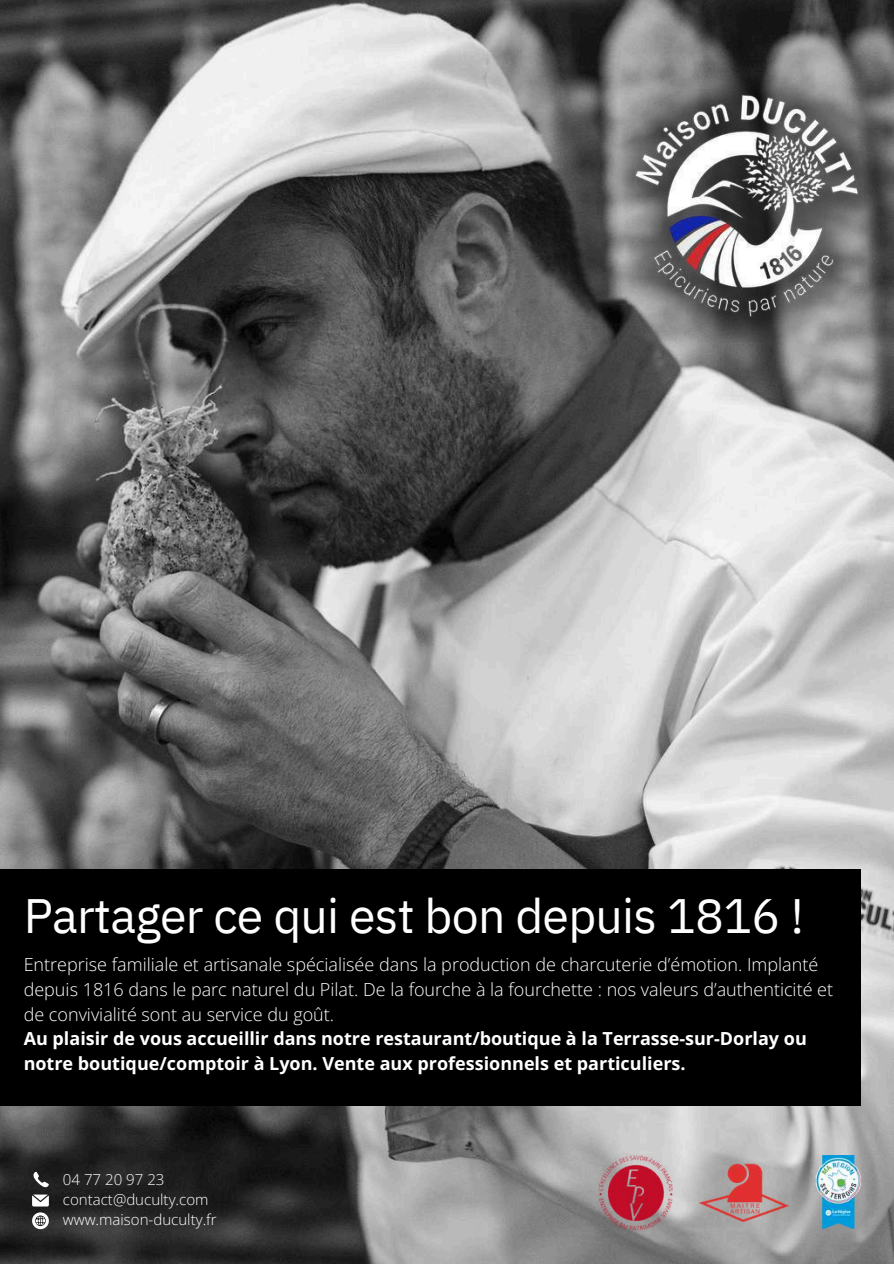
<style>
.page{position:relative;width:894px;height:1264px;background:#fff}
.page>*{position:absolute;margin:0;border:0;box-sizing:border-box;transform-origin:0 0}
.t1{font:48.15px "IBM Plex Sans";letter-spacing:-.015em;color:#fff}
.t2{font:300 18px/24.8px "Open Sans";color:#fff}
.t3{font:700 18px/24.8px "Open Sans";color:#fff}
.t4{font:300 15px/20.2px "Open Sans";color:#fff}
</style>
<div class="page">
<img style="left:0;top:0;width:893px;height:1263px">
<img style="left:699px;top:1163px;width:89px;height:57px">
<img style="left:814px;top:1155px;width:47px;height:73px">
<img style="left:597px;top:1134px;width:75px;height:117px">
<div style="left:0;top:868px;width:860px;height:237px;background:#000"></div>
<svg style="left:33px;top:1171px;width:16px;height:16px"></svg>
<svg style="left:32px;top:1194px;width:17px;height:12px"></svg>
<svg style="left:32px;top:1212px;width:17px;height:17px"></svg>
<img style="left:600px;top:68px;width:293px;height:273px">
<h1 class="t1" style="left:24px;top:883px;width:781px">Partager ce qui est bon depuis 1816 !</h1>
<p class="t2" style="left:24px;top:951px;width:810px">Entreprise familiale et artisanale spécialisée dans la production de charcuterie d’émotion. Implanté depuis 1816 dans le parc naturel du Pilat. De la fourche à la fourchette : nos valeurs d’authenticité et de convivialité sont au service du goût.</p>
<p class="t3" style="left:24px;top:1026px;width:784px">Au plaisir de vous accueillir dans notre restaurant/boutique à la Terrasse-sur-Dorlay ou notre boutique/comptoir à Lyon. Vente aux professionnels et particuliers.</p>
<p class="t4" style="left:63px;top:1168px;width:155px">04 77 20 97 23 contact@duculty.com www.maison-duculty.fr</p>
</div>
